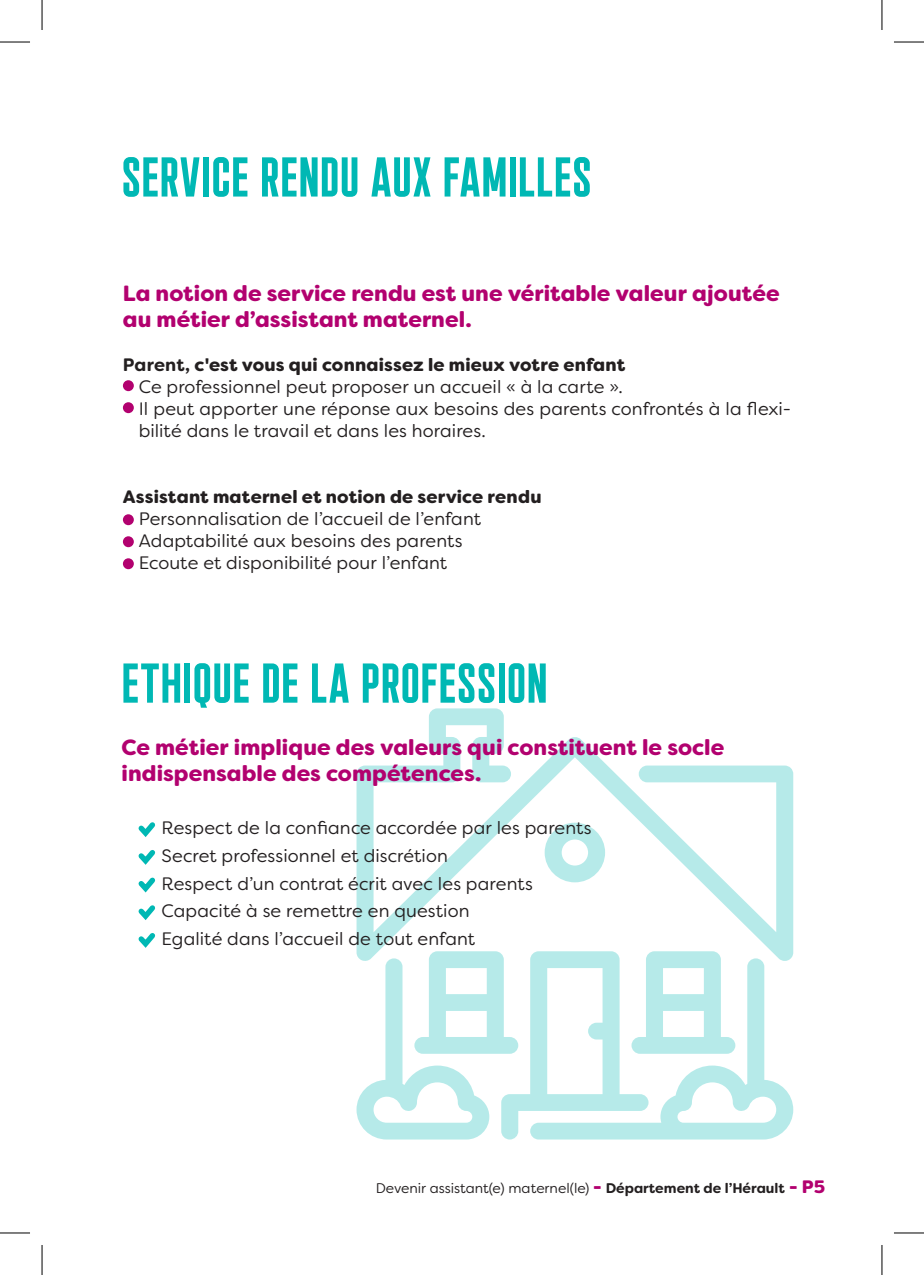
<style>
.page{position:relative;width:924px;height:1275px;background:#fff}
.page>*{position:absolute;margin:0;border:0;box-sizing:border-box;transform-origin:0 0}
.t1{font:700 56px "Plaak 42 Extracondensed";letter-spacing:.005em;color:#00b8b4}
.t2{font:900 22px/26px "Filson Soft";letter-spacing:.005em;color:#b2016f}
.t3{font:18px/22px "Filson Soft";letter-spacing:.005em;color:#231f20}
.t4{font:900 18px "Filson Soft";letter-spacing:.01em;color:#231f20}
.t5{font:14px "Filson Soft";color:#231f20}
.s1{font-weight:700}
.s2{font-weight:900}
.s3{font-weight:900;font-size:18px;color:#b2016f}
</style>
<div class="page">
<svg style="left:356px;top:708px;width:436px;height:250px"></svg>
<svg style="left:544px;top:822px;width:61px;height:60px"></svg>
<svg style="left:356px;top:951px;width:435px;height:188px"></svg>
<div style="left:123px;top:380px;width:11px;height:11px;background:#b2016f;border-radius:50%"></div>
<div style="left:123px;top:402px;width:11px;height:11px;background:#b2016f;border-radius:50%"></div>
<div style="left:123px;top:514px;width:11px;height:11px;background:#b2016f;border-radius:50%"></div>
<div style="left:123px;top:536px;width:11px;height:11px;background:#b2016f;border-radius:50%"></div>
<div style="left:123px;top:558px;width:11px;height:11px;background:#b2016f;border-radius:50%"></div>
<svg style="left:138px;top:822px;width:18px;height:126px"></svg>
<hr style="left:0;top:42px;width:30px;height:1px;background:#000">
<hr style="left:893px;top:42px;width:30px;height:1px;background:#000">
<hr style="left:0;top:1232px;width:30px;height:1px;background:#000">
<hr style="left:893px;top:1232px;width:30px;height:1px;background:#000">
<hr style="left:42px;top:0;width:1px;height:30px;background:#000">
<hr style="left:42px;top:1245px;width:1px;height:30px;background:#000">
<hr style="left:881px;top:0;width:1px;height:30px;background:#000">
<hr style="left:881px;top:1245px;width:1px;height:30px;background:#000">
<h1 class="t1" style="left:121px;top:151px;width:471px">SERVICE RENDU AUX FAMILLES</h1>
<p class="t2" style="left:123px;top:280px;width:658px">La notion de service rendu est une véritable valeur ajoutée au métier d’assistant maternel.</p>
<p class="t3" style="left:139px;top:354px;width:653px;text-indent:-16px"><span class="s1">Parent,</span> <span class="s2">c'est vous qui connaissez le mieux votre enfant<br></span>Ce professionnel peut proposer un accueil « à la carte ».<br>Il peut apporter une réponse aux besoins des parents confrontés à la flexi&shy;bilité dans le travail et dans les horaires.</p>
<p class="t4" style="left:123px;top:485px;width:420px">Assistant maternel et notion de service rendu</p>
<p class="t3" style="left:139px;top:508px;width:344px">Personnalisation de l’accueil de l’enfant<br>Adaptabilité aux besoins des parents<br>Ecoute et disponibilité pour l’enfant</p>
<h1 class="t1" style="left:121px;top:657px;width:427px">ETHIQUE DE LA PROFESSION</h1>
<p class="t2" style="left:121px;top:734px;width:604px">Ce métier implique des valeurs qui constituent le socle indispensable des compétences.</p>
<p class="t3" style="left:161px;top:814px;width:431px;line-height:27.6px">Respect de la confiance accordée par les parents Secret professionnel et discrétion<br>Respect d’un contrat écrit avec les parents Capacité à se remettre en question<br>Egalité dans l’accueil de tout enfant</p>
<p class="t5" style="left:375px;top:1179px;width:450px">Devenir assistant(e) maternel(le) <span class="s3">-</span> <span class="s1">Département de l’Hérault</span> <span class="s3">- P5</span></p>
</div>
